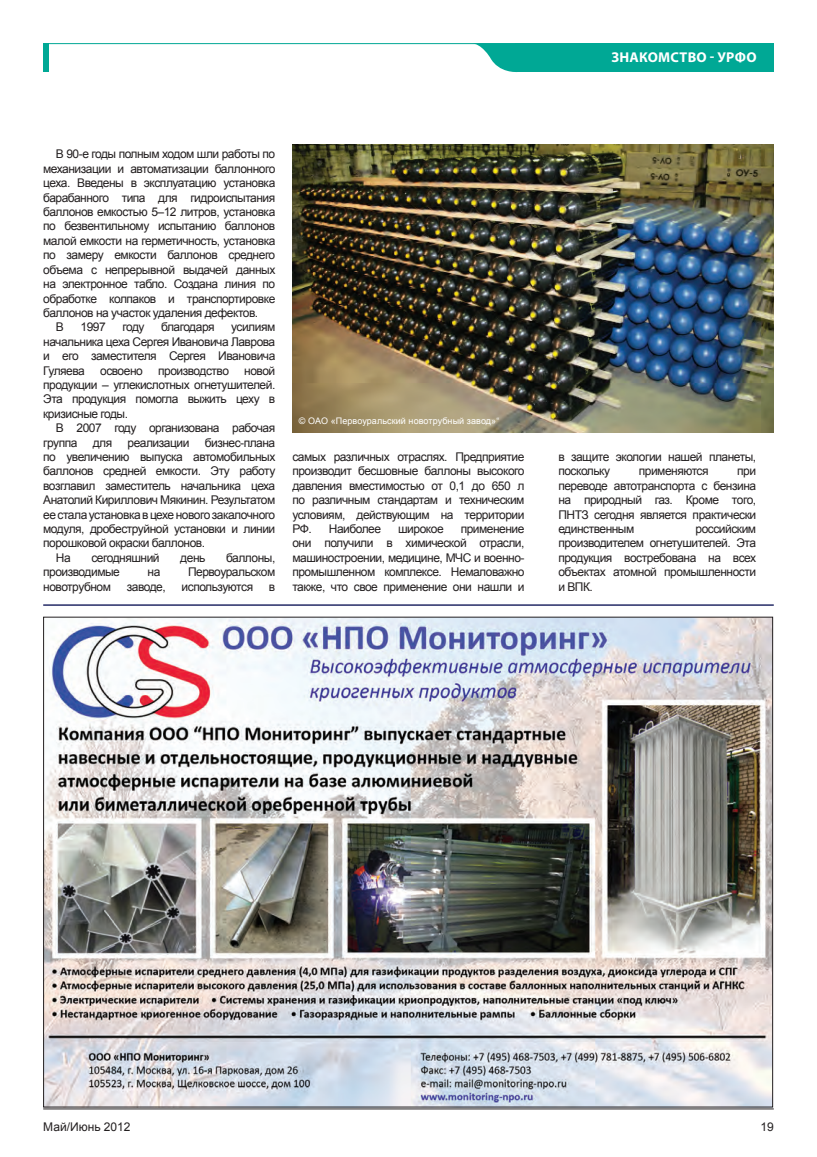
<style>
.page{position:relative;width:817px;height:1157px;background:#fff}
.page>*{position:absolute;margin:0;border:0;box-sizing:border-box;transform-origin:0 0}
.t1{font:700 14.25px "Myriad Pro";letter-spacing:.05em;color:#fff}
.t2{font:12px/14.4px "Arial";letter-spacing:-.04em;color:#231f20;text-align:justify}
.t3{font:12px "Arial";color:#231f20}
.t4{font:9px "Arial";letter-spacing:.01em;color:#fff}
</style>
<div class="page">
<img style="left:45px;top:619px;width:725px;height:486px">
<div style="left:515px;top:43px;width:258px;height:29px;background:#00a895"></div>
<svg style="left:471px;top:44px;width:46px;height:29px"></svg>
<hr style="left:43px;top:43px;width:730px;height:1px;background:#00a895">
<div style="left:43px;top:43px;width:5px;height:29px;background:#00a895"></div>
<img style="left:292px;top:144px;width:481px;height:288px">
<hr style="left:43px;top:604px;width:730px;height:2px;background:#252b67">
<hr style="left:43px;top:1108px;width:730px;height:1px;background:#231f20">
<p class="t1" style="left:611px;top:48px;width:147px">знакомство - Урфо</p>
<p class="t2" style="left:56px;top:147px;width:221px">В 90-е годы полным ходом шли работы по</p>
<p class="t2" style="left:43px;top:162px;width:233px">механизации и автоматизации баллонного</p>
<p class="t2" style="left:43px;top:176px;width:233px">цеха. Введены в эксплуатацию установка</p>
<p class="t2" style="left:43px;top:190px;width:233px">барабанного типа для гидроиспытания</p>
<p class="t2" style="left:43px;top:205px;width:233px">баллонов емкостью 5–12 литров, установка</p>
<p class="t2" style="left:43px;top:219px;width:233px">по безвентильному испытанию баллонов</p>
<p class="t2" style="left:43px;top:234px;width:233px">малой емкости на герметичность, установка</p>
<p class="t2" style="left:43px;top:248px;width:233px">по замеру емкости баллонов среднего</p>
<p class="t2" style="left:43px;top:262px;width:233px">объема с непрерывной выдачей данных</p>
<p class="t2" style="left:43px;top:277px;width:233px">на электронное табло. Создана линия по</p>
<p class="t2" style="left:43px;top:291px;width:233px">обработке колпаков и транспортировке</p>
<p class="t2" style="left:43px;top:306px;width:216px">баллонов на участок удаления дефектов.</p>
<p class="t2" style="left:56px;top:320px;width:10px">В</p>
<p class="t2" style="left:81px;top:320px;width:27px">1997</p>
<p class="t2" style="left:122px;top:320px;width:24px">году</p>
<p class="t2" style="left:161px;top:320px;width:55px">благодаря</p>
<p class="t2" style="left:43px;top:320px;width:233px;text-indent:188px">усилиям начальника цеха Сергея Ивановича Лаврова и его заместителя Сергея Ивановича Гуляева</p>
<p class="t2" style="left:43px;top:363px;width:233px;text-indent:201px">новой продукции – углекислотных огнетушителей.<br>Эта продукция помогла выжить цеху в кризисные годы.</p>
<p class="t2" style="left:43px;top:421px;width:233px;text-indent:13px">В 2007 году организована рабочая группа</p>
<p class="t2" style="left:100px;top:363px;width:44px">освоено</p>
<p class="t2" style="left:158px;top:363px;width:72px">производство</p>
<p class="t2" style="left:93px;top:435px;width:21px">для</p>
<p class="t2" style="left:127px;top:435px;width:63px">реализации</p>
<p class="t2" style="left:205px;top:435px;width:72px">бизнес-плана</p>
<p class="t2" style="left:43px;top:450px;width:233px">по увеличению выпуска автомобильных</p>
<p class="t2" style="left:43px;top:464px;width:233px">баллонов средней емкости. Эту работу</p>
<p class="t2" style="left:43px;top:478px;width:233px">возглавил заместитель начальника цеха</p>
<p class="t2" style="left:43px;top:493px;width:233px">Анатолий Кириллович Мякинин. Результатом</p>
<p class="t2" style="left:43px;top:507px;width:233px">ее стала установка в цехе нового закалочного</p>
<p class="t2" style="left:43px;top:522px;width:233px">модуля, дробеструйной установки и линии</p>
<p class="t2" style="left:43px;top:536px;width:163px">порошковой окраски баллонов.</p>
<p class="t2" style="left:56px;top:550px;width:16px">На</p>
<p class="t2" style="left:91px;top:550px;width:70px">сегодняшний</p>
<p class="t2" style="left:180px;top:550px;width:27px">день</p>
<p class="t2" style="left:226px;top:550px;width:51px">баллоны,</p>
<p class="t2" style="left:43px;top:565px;width:78px">производимые</p>
<p class="t2" style="left:147px;top:565px;width:14px">на</p>
<p class="t2" style="left:188px;top:565px;width:89px">Первоуральском</p>
<p class="t2" style="left:43px;top:579px;width:69px">новотрубном</p>
<p class="t2" style="left:127px;top:579px;width:40px">заводе,</p>
<p class="t2" style="left:181px;top:579px;width:73px">используются</p>
<p class="t2" style="left:269px;top:579px;width:8px">в</p>
<p class="t4" style="left:299px;top:415px;width:202px">© ОАО «Первоуральский новотрубный завод»“</p>
<p class="t2" style="left:292px;top:450px;width:233px">самых различных отраслях. Предприятие производит бесшовные баллоны высокого давления вместимостью от 0,1 до 650 л по различным стандартам и техническим условиям, действующим на территории РФ. Наиболее</p>
<p class="t2" style="left:292px;top:522px;width:233px;text-indent:168px">применение они получили в химической отрасли, машиностроении, медицине, МЧС и военно&shy;промышленном комплексе. Немаловажно также, что свое применение они нашли и</p>
<p class="t2" style="left:398px;top:522px;width:47px">широкое</p>
<p class="t2" style="left:558px;top:450px;width:199px">в защите экологии нашей планеты, поскольку</p>
<p class="t2" style="left:558px;top:464px;width:199px;text-indent:179px">при переводе автотранспорта с бензина на природный газ. Кроме того, ПНТЗ сегодня является практически единственным</p>
<p class="t2" style="left:638px;top:464px;width:71px">применяются</p>
<p class="t2" style="left:558px;top:522px;width:199px;text-indent:137px">российским производителем огнетушителей. Эта продукция востребована на всех объектах атомной промышленности и ВПК.</p>
<p class="t3" style="left:43px;top:1118px;width:89px">Май/Июнь 2012</p>
<p class="t2" style="left:760px;top:1119px;width:15px">19</p>
</div>
